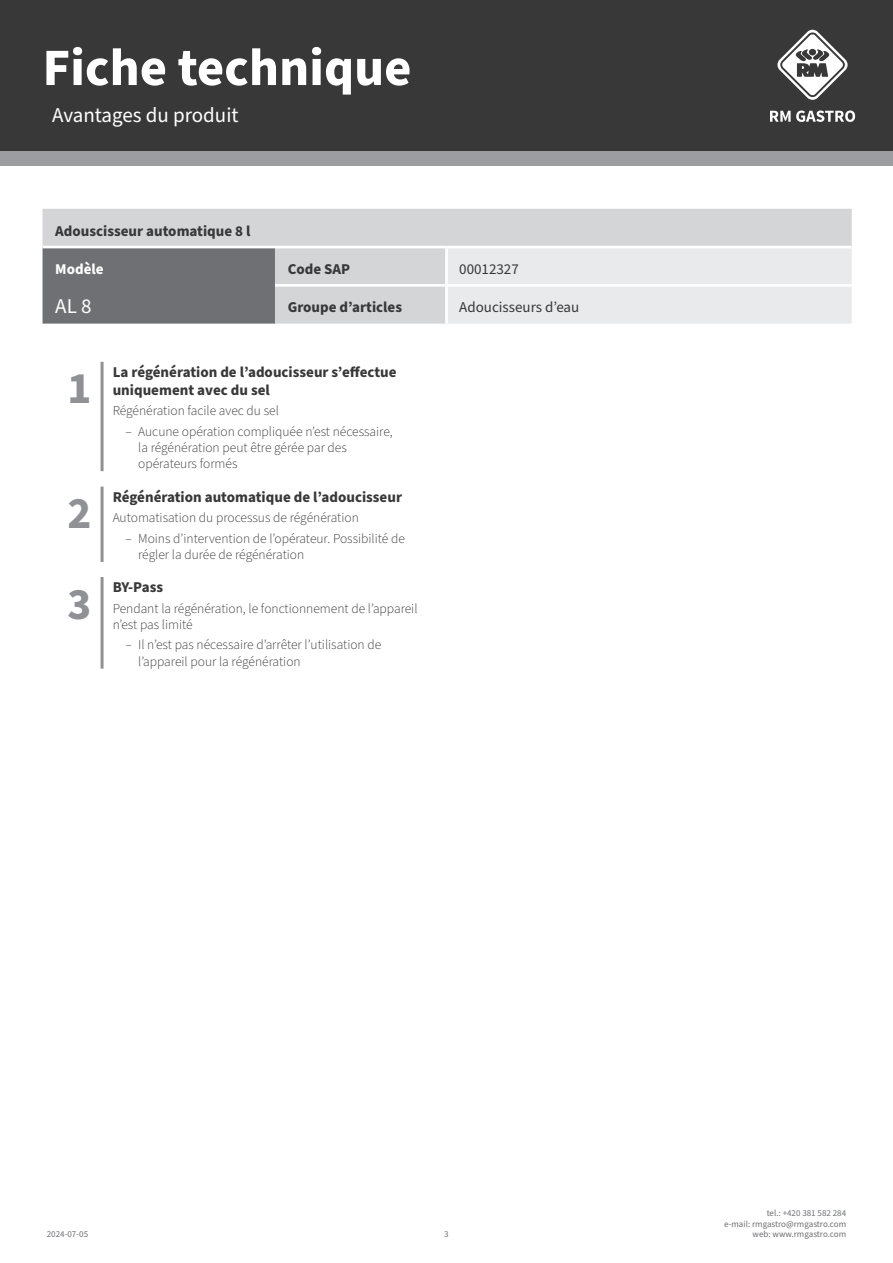
<style>
.page{position:relative;width:893px;height:1263px;background:#fff}
.page>*{position:absolute;margin:0;border:0;box-sizing:border-box;transform-origin:0 0}
.t1{font:700 52.5px "Source Sans Pro";color:#fff}
.TraitNr{font:700 45px "Source Sans Pro";color:#8f9194}
.kapitola{font:21px "Source Sans Pro";color:#fff}
.tabulka_-_headline{font:21px "Source Sans Pro";color:#fff}
.TraitParameter{font:700 15px/18px "Source Sans Pro";color:#383839}
.tabulka_-_text{font:700 15px "Source Sans Pro";color:#383839}
.tabulka_-_text-2{font:15px "Source Sans Pro";color:#383839}
.tabulka_-_text-3{font:700 15px "Source Sans Pro";color:#fff}
.TraitAdventage{font:300 13.5px/16.2px "Source Sans Pro";color:#383839}
.t2{font:9px/10.8px "Source Sans Pro";color:#6f7073;text-align:right}
</style>
<div class="page">
<div style="left:0;top:0;width:893px;height:166px;background:#9b9da0"></div>
<div style="left:0;top:0;width:893px;height:151px;background:#383839"></div>
<svg style="left:777px;top:30px;width:71px;height:70px"></svg>
<svg style="left:770px;top:111px;width:85px;height:11px"></svg>
<hr style="left:101px;top:362px;width:3px;height:109px;background:#8f9194">
<hr style="left:101px;top:486px;width:3px;height:76px;background:#8f9194">
<hr style="left:101px;top:577px;width:3px;height:92px;background:#8f9194">
<div style="left:43px;top:209px;width:809px;height:115px;background:#d4d5d7"></div>
<div style="left:43px;top:248px;width:232px;height:76px;background:#6f7073"></div>
<div style="left:448px;top:248px;width:404px;height:76px;background:#e9eaeb"></div>
<hr style="left:445px;top:248px;width:3px;height:36px;background:#fff">
<hr style="left:275px;top:284px;width:171px;height:3px;background:#fff">
<hr style="left:446px;top:284px;width:406px;height:3px;background:#fff">
<hr style="left:445px;top:287px;width:3px;height:37px;background:#fff">
<hr style="left:43px;top:246px;width:232px;height:2px;background:#fff">
<hr style="left:275px;top:246px;width:171px;height:2px;background:#fff">
<hr style="left:446px;top:246px;width:406px;height:2px;background:#fff">
<h1 class="t1" style="left:43px;top:32px;width:370px">Fiche technique</h1>
<p class="kapitola" style="left:52px;top:101px;width:188px">Avantages du produit</p>
<p class="tabulka_-_text" style="left:55px;top:220px;width:197px">Adouscisseur automatique 8 l</p>
<p class="tabulka_-_text-3" style="left:55px;top:259px;width:50px">Modèle</p>
<p class="tabulka_-_text" style="left:288px;top:259px;width:64px">Code SAP</p>
<p class="tabulka_-_text-2" style="left:459px;top:259px;width:61px">00012327</p>
<p class="tabulka_-_headline" style="left:55px;top:292px;width:38px">AL 8</p>
<p class="tabulka_-_text" style="left:288px;top:297px;width:116px">Groupe d’articles</p>
<p class="tabulka_-_text-2" style="left:459px;top:297px;width:122px">Adoucisseurs d’eau</p>
<p class="TraitNr" style="left:67px;top:358px;width:25px">1</p>
<p class="TraitParameter" style="left:113px;top:363px;width:285px">La régénération de l’adoucisseur s’effectue uniquement avec du sel</p>
<p class="TraitAdventage" style="left:113px;top:403px;width:168px">Régénération facile avec du sel</p>
<p class="TraitAdventage" style="left:138px;top:424px;width:256px;text-indent:-13px">– Aucune opération compliquée n’est nécessaire, la régénération peut être gérée par des opérateurs formés</p>
<p class="TraitNr" style="left:67px;top:482px;width:25px">2</p>
<p class="TraitParameter" style="left:113px;top:488px;width:291px">Régénération automatique de l’adoucisseur</p>
<p class="TraitAdventage" style="left:113px;top:510px;width:248px">Automatisation du processus de régénération</p>
<p class="TraitAdventage" style="left:138px;top:530px;width:268px;text-indent:-13px">– Moins d’intervention de l’opérateur. Possibilité de régler la durée de régénération</p>
<p class="TraitNr" style="left:67px;top:573px;width:25px">3</p>
<p class="TraitParameter" style="left:113px;top:579px;width:52px">BY-Pass</p>
<p class="TraitAdventage" style="left:113px;top:601px;width:306px">Pendant la régénération, le fonctionnement de l’appareil n’est pas limité</p>
<p class="TraitAdventage" style="left:138px;top:637px;width:245px;text-indent:-13px">– Il n’est pas nécessaire d’arrêter l’utilisation de l’appareil pour la régénération</p>
<p class="t2" style="left:47px;top:1229px;width:43px">2024-07-05</p>
<p class="t2" style="left:444px;top:1229px;width:6px">3</p>
<p class="t2" style="left:724px;top:1208px;width:124px">tel.: +420 381 582 284<br>e-mail: rmgastro@rmgastro.com web: www.rmgastro.com</p>
</div>
